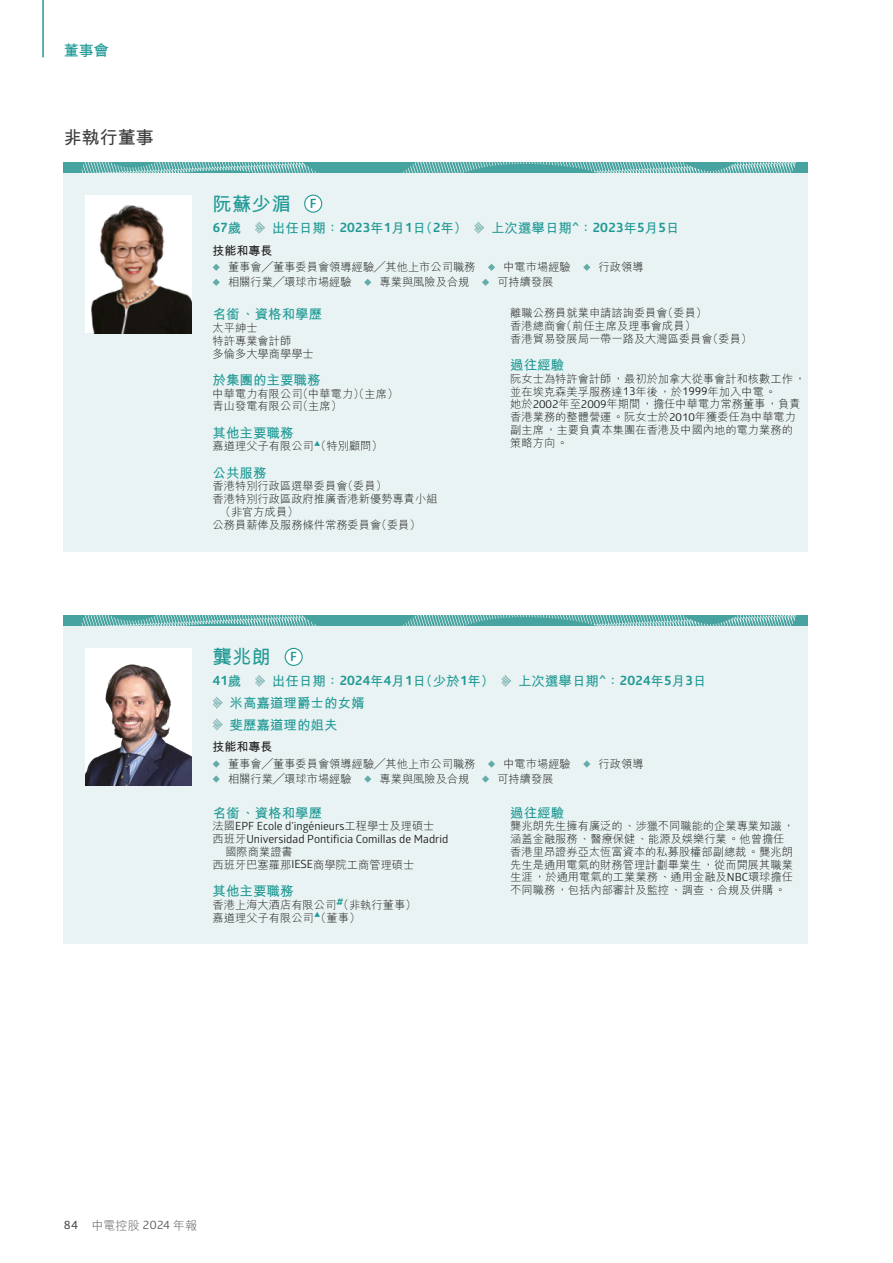
<style>
.page{position:relative;width:893px;height:1263px;background:#fff}
.page>*{position:absolute;margin:0;border:0;box-sizing:border-box;transform-origin:0 0}
.t1{font:700 19.5px "M Hei HK";color:#219a96}
.t2{font:700 18px "M Hei HK";color:#3c3c3b}
.t3{font:700 15px "M Hei HK";color:#219a96}
.t4{font:700 13.5px/21.8px "M Hei HK";color:#219a96}
.t5{font:700 13.5px "Glober";color:#219a96}
.t6{font:300 12px "M Hei HK";letter-spacing:.005em;color:#575756}
.t7{font:700 12px "M Hei HK";color:#1c1c1b}
.t8{font:300 11.25px/12.8px "M Hei HK";color:#1c1c1b}
.t9{font:11.25px/12.8px "Glober";color:#1c1c1b}
.s1{font-family:"M Hei HK"}
.s2{font-family:"Glober"}
.s3{font-family:"Glober";font-weight:400}
.s4{font-family:"M Hei HK";font-weight:300}
.s5{font-family:"Glober";font-weight:600}
</style>
<div class="page">
<div style="left:64px;top:626px;width:744px;height:317px;background:#eaf3f3"></div>
<div style="left:64px;top:615px;width:744px;height:11px;background:#47a3a0"></div>
<svg style="left:81px;top:615px;width:715px;height:11px"></svg>
<div style="left:64px;top:172px;width:744px;height:380px;background:#eaf3f3"></div>
<div style="left:64px;top:162px;width:744px;height:10px;background:#47a3a0"></div>
<svg style="left:81px;top:162px;width:715px;height:10px"></svg>
<div style="left:285px;top:648px;width:17px;height:17px;background:#fff;border-radius:50%"></div>
<div style="left:285px;top:648px;width:18px;height:18px;border:1px solid #219a96;border-radius:50%"></div>
<svg style="left:255px;top:675px;width:10px;height:12px"></svg>
<svg style="left:501px;top:675px;width:11px;height:12px"></svg>
<svg style="left:212px;top:696px;width:11px;height:13px"></svg>
<svg style="left:212px;top:718px;width:11px;height:13px"></svg>
<svg style="left:213px;top:760px;width:7px;height:8px"></svg>
<svg style="left:488px;top:760px;width:7px;height:8px"></svg>
<svg style="left:583px;top:760px;width:7px;height:8px"></svg>
<svg style="left:213px;top:775px;width:7px;height:8px"></svg>
<svg style="left:364px;top:775px;width:7px;height:8px"></svg>
<svg style="left:482px;top:775px;width:7px;height:8px"></svg>
<div style="left:305px;top:195px;width:17px;height:17px;background:#fff;border-radius:50%"></div>
<div style="left:304px;top:195px;width:18px;height:18px;border:1px solid #219a96;border-radius:50%"></div>
<svg style="left:255px;top:222px;width:10px;height:12px"></svg>
<svg style="left:474px;top:221px;width:11px;height:13px"></svg>
<svg style="left:213px;top:264px;width:7px;height:7px"></svg>
<svg style="left:488px;top:264px;width:7px;height:7px"></svg>
<svg style="left:583px;top:264px;width:7px;height:7px"></svg>
<svg style="left:213px;top:279px;width:7px;height:7px"></svg>
<svg style="left:364px;top:279px;width:7px;height:7px"></svg>
<svg style="left:482px;top:279px;width:7px;height:7px"></svg>
<img style="left:85px;top:648px;width:106px;height:138px">
<svg style="left:85px;top:196px;width:106px;height:137px;background:#9f948d"></svg>
<hr style="left:42px;top:0;width:2px;height:57px;background:#219a96">
<h3 class="t3" style="left:64px;top:40px;width:46px">董事會</h3>
<h2 class="t2" style="left:64px;top:124px;width:91px">非執行董事</h2>
<h1 class="t1" style="left:213px;top:190px;width:105px">阮蘇少湄 <sup>F</sup></h1>
<p class="t5" style="left:213px;top:218px;width:30px">67<span class="s1">歲</span></p>
<p class="t4" style="left:272px;top:216px;width:197px">出任日期：<span class="s2">2023</span>年<span class="s2">1</span>月<span class="s2">1</span>日（<span class="s2">2</span>年）</p>
<p class="t4" style="left:491px;top:216px;width:190px">上次選舉日期<span class="s2">^</span>：<span class="s2">2023</span>年<span class="s2">5</span>月<span class="s2">5</span>日</p>
<p class="t7" style="left:213px;top:241px;width:61px">技能和專長</p>
<p class="t8" style="left:228px;top:260px;width:249px">董事會╱董事委員會領導經驗╱其他上市公司職務</p>
<p class="t8" style="left:503px;top:260px;width:69px">中電巿場經驗</p>
<p class="t8" style="left:599px;top:260px;width:46px">行政領導</p>
<p class="t8" style="left:228px;top:275px;width:125px">相關行業╱環球市場經驗</p>
<p class="t8" style="left:380px;top:275px;width:92px">專業與風險及合規</p>
<p class="t8" style="left:497px;top:275px;width:58px">可持續發展</p>
<p class="t8" style="left:510px;top:306px;width:243px">離職公務員就業申請諮詢委員會（委員）<br>香港總商會（前任主席及理事會成員）<br>香港貿易發展局一帶一路及大灣區委員會（委員）</p>
<p class="t4" style="left:510px;top:353px;width:55px">過往經驗</p>
<p class="t8" style="left:510px;top:372px;width:297px">阮女士為特許會計師，最初於加拿大從事會計和核數工作，並在埃克森美孚服務達<span class="s3">13</span>年後，於<span class="s3">1999</span>年加入中電。<br>她於<span class="s3">2002</span>年至<span class="s3">2009</span>年期間，擔任中華電力常務董事，負責香港業務的整體營運。阮女士於<span class="s3">2010</span>年獲委任為中華電力副主席，主要負責本集團在香港及中國內地的電力業務的策略方向。</p>
<p class="t4" style="left:213px;top:303px;width:111px">名銜、資格和學歷</p>
<p class="t8" style="left:213px;top:321px;width:103px">太平紳士<br>特許專業會計師<br>多倫多大學商學學士</p>
<p class="t4" style="left:213px;top:368px;width:109px">於集團的主要職務</p>
<p class="t8" style="left:213px;top:387px;width:187px">中華電力有限公司（中華電力）（主席）青山發電有限公司（主席）</p>
<p class="t4" style="left:213px;top:421px;width:82px">其他主要職務</p>
<p class="t8" style="left:213px;top:439px;width:172px">嘉道理父子有限公司<sup>▲</sup>（特別顧問）</p>
<p class="t4" style="left:213px;top:461px;width:55px">公共服務</p>
<p class="t8" style="left:213px;top:480px;width:176px">香港特別行政區選舉委員會（委員）</p>
<p class="t8" style="left:213px;top:492px;width:226px">香港特別行政區政府推廣香港新優勢專責小組</p>
<p class="t8" style="left:220px;top:505px;width:80px">（非官方成員）</p>
<p class="t8" style="left:213px;top:518px;width:210px">公務員薪俸及服務條件常務委員會（委員）</p>
<h1 class="t1" style="left:213px;top:643px;width:86px">龔兆朗 <sup>F</sup></h1>
<p class="t5" style="left:213px;top:671px;width:30px">41<span class="s1">歲</span></p>
<p class="t4" style="left:272px;top:669px;width:224px">出任日期：<span class="s2">2024</span>年<span class="s2">4</span>月<span class="s2">1</span>日（少於<span class="s2">1</span>年）</p>
<p class="t4" style="left:518px;top:669px;width:190px">上次選舉日期<span class="s2">^</span>：<span class="s2">2024</span>年<span class="s2">5</span>月<span class="s2">3</span>日</p>
<p class="t4" style="left:229px;top:691px;width:136px">米高嘉道理爵士的女婿斐歷嘉道理的姐夫</p>
<p class="t7" style="left:213px;top:738px;width:61px">技能和專長</p>
<p class="t8" style="left:228px;top:757px;width:249px">董事會╱董事委員會領導經驗╱其他上市公司職務</p>
<p class="t8" style="left:503px;top:757px;width:69px">中電巿場經驗</p>
<p class="t8" style="left:599px;top:757px;width:46px">行政領導</p>
<p class="t8" style="left:228px;top:772px;width:125px">相關行業╱環球市場經驗</p>
<p class="t8" style="left:380px;top:772px;width:92px">專業與風險及合規</p>
<p class="t8" style="left:497px;top:772px;width:58px">可持續發展</p>
<p class="t4" style="left:510px;top:801px;width:55px">過往經驗</p>
<p class="t8" style="left:510px;top:820px;width:286px">龔兆朗先生擁有廣泛的、涉獵不同職能的企業專業知識，涵蓋金融服務、醫療保健、能源及娛樂行業。他曾擔任香港里昂證券亞太恆富資本的私募股權部副總裁。龔兆朗先生是通用電氣的財務管理計劃畢業生，從而開展其職業生涯，於通用電氣的工業業務、通用金融及<span class="s3">NBC</span>環球擔任不同職務，包括內部審計及監控、調查、合規及併購。</p>
<p class="t4" style="left:213px;top:801px;width:111px">名銜、資格和學歷</p>
<p class="t9" style="left:213px;top:819px;width:237px"><span class="s4">法國</span>EPF Ecole d’ingénieurs<span class="s4">工程學士及理碩士西班牙</span>Universidad Pontificia Comillas de Madrid</p>
<p class="t8" style="left:213px;top:845px;width:203px;text-indent:13px">國際商業證書<br>西班牙巴塞羅那<span class="s3">IESE</span>商學院工商管理碩士</p>
<p class="t4" style="left:213px;top:879px;width:82px">其他主要職務</p>
<p class="t8" style="left:213px;top:898px;width:205px">香港上海大酒店有限公司<sup>#</sup>（非執行董事）嘉道理父子有限公司<sup>▲</sup>（董事）</p>
<p class="t6" style="left:64px;top:1217px;width:135px"><span class="s5">84</span> 中電控股 <span class="s3">2024</span> 年報</p>
</div>
